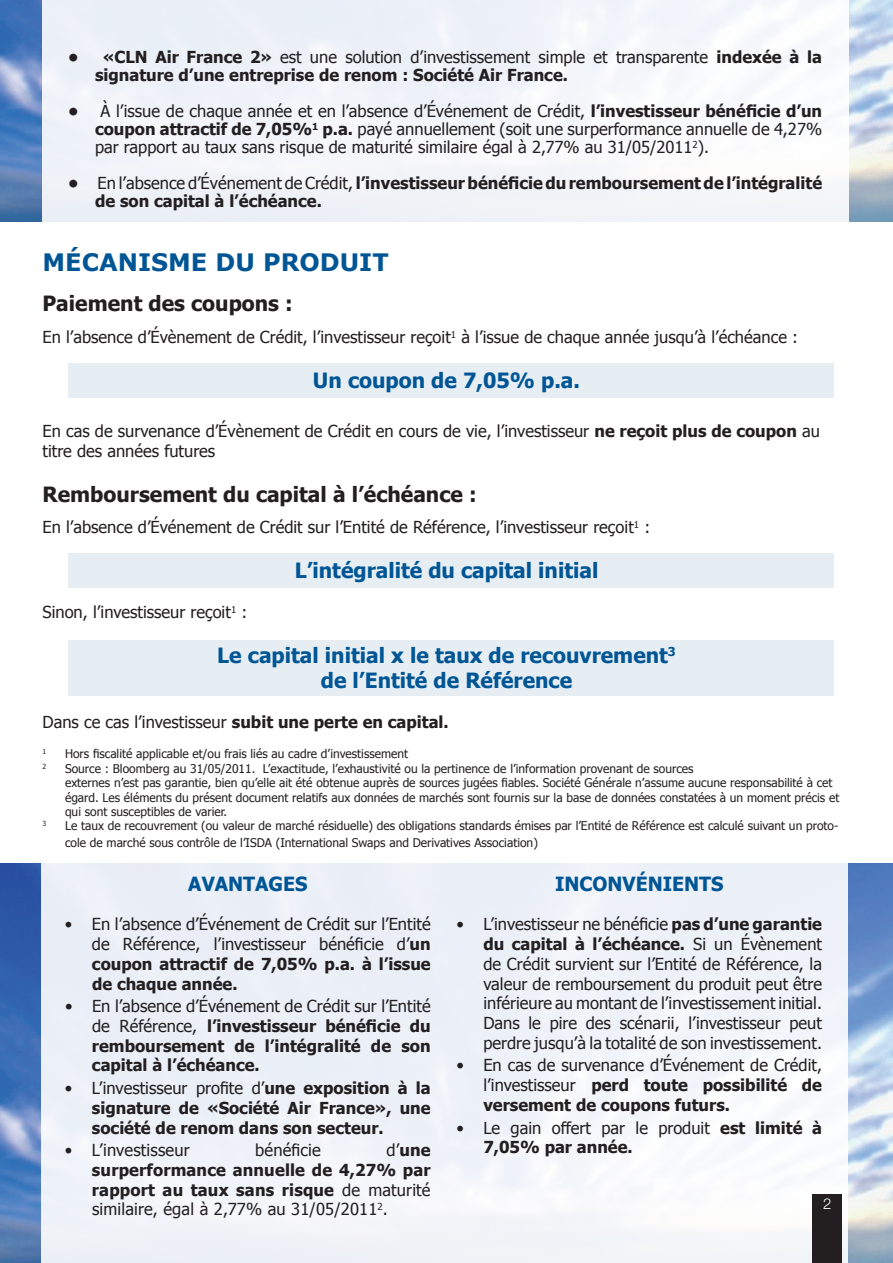
<style>
.page{position:relative;width:893px;height:1263px;background:#fff}
.page>*{position:absolute;margin:0;border:0;box-sizing:border-box;transform-origin:0 0}
.t1{font:700 24px "Verdana";color:#005595}
.t2{font:700 21px/25.2px "Tahoma";color:#005595;text-align:center}
.t3{font:700 21px "Tahoma";color:#231f20}
.t4{font:700 19.5px "Tahoma";color:#005595}
.t5{font:16.5px/19.8px "Tahoma";color:#231f20;text-align:justify}
.t6{font:700 16.5px/19.8px "Tahoma";color:#231f20;text-align:justify}
.t7{font:300 15px "Helvetica Neue";color:#fff}
.t8{font:12px/14.4px "Tahoma";color:#231f20}
.t9{font:7.05px "Tahoma";color:#231f20}
.s1{font-weight:400}
.s2{font-weight:700}
</style>
<div class="page">
<img style="left:0;top:0;width:893px;height:222px">
<div style="left:42px;top:0;width:807px;height:222px;background:#f1f4f9"></div>
<img style="left:0;top:863px;width:893px;height:400px">
<div style="left:41px;top:862px;width:807px;height:401px;background:linear-gradient(to right,#ebeff7,#f4f7fa)"></div>
<div style="left:68px;top:553px;width:765px;height:34px;background:#e6eef4"></div>
<div style="left:68px;top:640px;width:765px;height:56px;background:#e6eef4"></div>
<div style="left:68px;top:364px;width:765px;height:34px;background:#e6eef4"></div>
<div style="left:812px;top:1194px;width:30px;height:69px;background:#231f20"></div>
<p class="t6" style="left:95px;top:47px;width:729px;line-height:18px;text-indent:-27px">• «CLN Air France 2» <span class="s1">est une solution d’investissement simple et transparente</span> indexée à la signature d’une entreprise de renom : Société Air France.</p>
<p class="t5" style="left:95px;top:101px;width:729px;line-height:18px;text-indent:-27px"><span class="s2">•</span> À l’issue de chaque année et en l’absence d’Événement de Crédit, <span class="s2">l’investisseur bénéficie d’un coupon attractif de 7,05%</span><sup>1</sup> <span class="s2">p.a.</span> payé annuellement (soit une surperformance annuelle de 4,27% par rapport au taux sans risque de maturité similaire égal à 2,77% au 31/05/2011<sup>2</sup>).</p>
<p class="t6" style="left:95px;top:173px;width:729px;line-height:18px;text-indent:-27px">• <span class="s1">En l’absence d’Événement de Crédit,</span> l’investisseurbénéficieduremboursementde l’intégralité de son capital à l’échéance.</p>
<h1 class="t1" style="left:43px;top:245px;width:348px">MÉCANISME DU PRODUIT</h1>
<p class="t3" style="left:43px;top:289px;width:252px">Paiement des coupons :</p>
<p class="t5" style="left:43px;top:326px;width:757px">En l’absence d’Évènement de Crédit, l’investisseur reçoit<sup>1</sup> à l’issue de chaque année jusqu’à l’échéance :</p>
<p class="t2" style="left:313px;top:367px;width:269px">Un coupon de 7,05% p.a.</p>
<p class="t5" style="left:43px;top:420px;width:779px">En cas de survenance d’Évènement de Crédit en cours de vie, l’investisseur <span class="s2">ne reçoit plus de coupon</span> au titre des années futures</p>
<p class="t3" style="left:43px;top:479px;width:436px">Remboursement du capital à l’échéance :</p>
<p class="t5" style="left:43px;top:517px;width:609px">En l’absence d’Événement de Crédit sur l’Entité de Référence, l’investisseur reçoit<sup>1</sup> :</p>
<p class="t2" style="left:295px;top:557px;width:305px">L’intégralité du capital initial</p>
<p class="t5" style="left:43px;top:601px;width:206px">Sinon, l’investisseur reçoit<sup>1</sup> :</p>
<p class="t2" style="left:217px;top:641px;width:460px">Le capital initial x le taux de recouvrement<sup>3 </sup>de l’Entité de Référence</p>
<p class="t5" style="left:43px;top:711px;width:408px">Dans ce cas l’investisseur <span class="s2">subit une perte en capital.</span></p>
<p class="t9" style="left:43px;top:747px;width:5px">1</p>
<p class="t8" style="left:65px;top:746px;width:345px">Hors fiscalité applicable et/ou frais liés au cadre d’investissement</p>
<p class="t9" style="left:43px;top:761px;width:5px">2</p>
<p class="t8" style="left:65px;top:761px;width:776px">Source : Bloomberg au 31/05/2011. L’exactitude, l’exhaustivité ou la pertinence de l’information provenant de sources<br>externes n’est pas garantie, bien qu’elle ait été obtenue auprès de sources jugées fiables. Société Générale n’assume aucune responsabilité à cet égard. Les éléments du présent document relatifs aux données de marchés sont fournis sur la base de données constatées à un moment précis et qui sont susceptibles de varier.</p>
<p class="t9" style="left:43px;top:819px;width:5px">3</p>
<p class="t8" style="left:65px;top:817px;width:775px;line-height:16.2px">Le taux de recouvrement (ou valeur de marché résiduelle) des obligations standards émises par l’Entité de Référence est calculé suivant un proto&shy;cole de marché sous contrôle de l’ISDA (International Swaps and Derivatives Association)</p>
<p class="t4" style="left:188px;top:870px;width:121px">AVANTAGES</p>
<p class="t5" style="left:92px;top:913px;width:340px;text-indent:-27px">• En l’absence d’Événement de Crédit sur l’Entité de Référence, l’investisseur bénéficie d’<span class="s2">un coupon attractif de 7,05% p.a. à l’issue de chaque année.</span></p>
<p class="t6" style="left:92px;top:995px;width:340px;text-indent:-27px"><span class="s1">• En l’absence d’Événement de Crédit sur l’Entité de Référence,</span> l’investisseur bénéficie du remboursement de l’intégralité de son capital à l’échéance.</p>
<p class="t6" style="left:92px;top:1077px;width:340px;text-indent:-27px"><span class="s1">• L’investisseur profite d’</span>une exposition à la signature de «Société Air France», une société de renom dans son secteur.</p>
<p class="t5" style="left:65px;top:1139px;width:126px">• L’investisseur</p>
<p class="t5" style="left:255px;top:1139px;width:67px">bénéficie</p>
<p class="t4" style="left:555px;top:870px;width:170px">INCONVÉNIENTS</p>
<p class="t5" style="left:483px;top:913px;width:340px;text-indent:-27px">• L’investisseur ne bénéficie <span class="s2">pas d’une garantie du capital à l’échéance.</span> Si un Évènement de Crédit survient sur l’Entité de Référence, la valeur de remboursement du produit peut être inférieure au montant de l’investissement initial.<br>Dans le pire des scénarii, l’investisseur peut perdre jusqu’à la totalité de son investissement.</p>
<p class="t5" style="left:483px;top:1055px;width:340px;text-indent:-27px">• En cas de survenance d’Événement de Crédit, l’investisseur <span class="s2">perd toute possibilité de versement de coupons futurs.</span></p>
<p class="t5" style="left:483px;top:1117px;width:340px;text-indent:-27px">• Le gain offert par le produit <span class="s2">est limité à<br>7,05% par année.</span></p>
<p class="t6" style="left:92px;top:1139px;width:340px;text-indent:294px"><span class="s1">d’</span>une surperformance annuelle de 4,27% par rapport au taux sans risque <span class="s1">de maturité similaire, égal à 2,77% au 31/05/2011</span><sup>2</sup><span class="s1">.</span></p>
<p class="t7" style="left:823px;top:1194px;width:10px">2</p>
</div>
